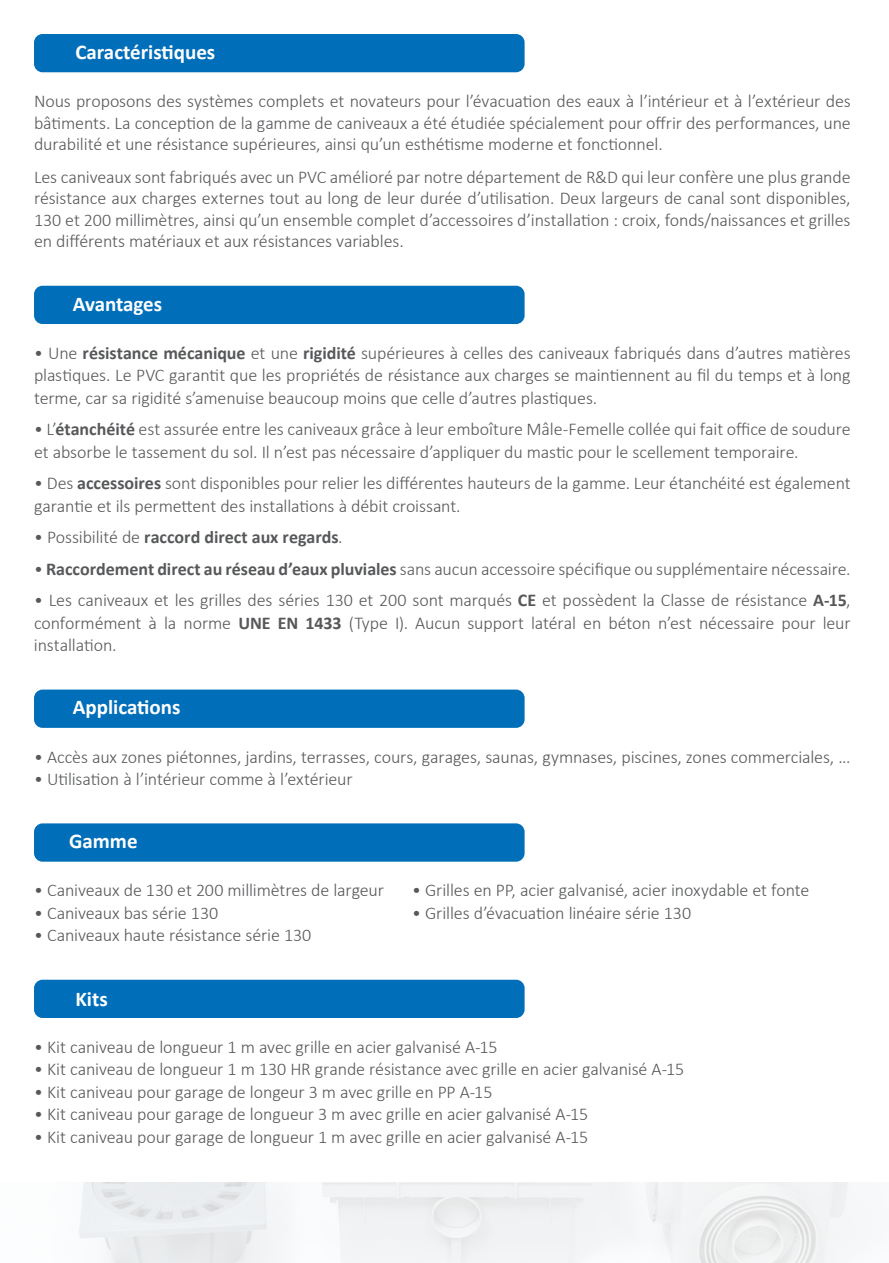
<style>
.page{position:relative;width:889px;height:1263px;background:#fff}
.page>*{position:absolute;margin:0;border:0;box-sizing:border-box;transform-origin:0 0}
.t1{font:700 21px "Calibri";color:#fff}
.t2{font:300 18px/22.5px "Calibri";letter-spacing:-.005em;color:#57585a;text-align:justify}
.t3{font:700 18px "Calibri";color:#57585a}
.s1{font-weight:700}
.s2{font-weight:300}
</style>
<div class="page">
<div style="left:34px;top:980px;width:490px;height:38px;background:#006eb8;border-radius:9px"></div>
<div style="left:34px;top:823px;width:490px;height:39px;background:#006eb8;border-radius:9px"></div>
<div style="left:34px;top:690px;width:490px;height:38px;background:#006eb8;border-radius:9px"></div>
<img style="left:79px;top:1182px;width:769px;height:81px">
<div style="left:34px;top:34px;width:490px;height:38px;background:#006eb8;border-radius:9px"></div>
<div style="left:34px;top:286px;width:490px;height:38px;background:#006eb8;border-radius:9px"></div>
<p class="t1" style="left:75px;top:37px;width:141px">Caractéristiques</p>
<p class="t2" style="left:34px;top:90px;width:818px;line-height:21.6px">Nous proposons des systèmes complets et novateurs pour l’évacuation des eaux à l’intérieur et à l’extérieur des bâtiments. La conception de la gamme de caniveaux a été étudiée spécialement pour offrir des performances, une durabilité et une résistance supérieures, ainsi qu’un esthétisme moderne et fonctionnel.</p>
<p class="t2" style="left:34px;top:166px;width:818px;line-height:21.6px">Les caniveaux sont fabriqués avec un PVC amélioré par notre département de R&amp;D qui leur confère une plus grande résistance aux charges externes tout au long de leur durée d’utilisation. Deux largeurs de canal sont disponibles, 130 et 200 millimètres, ainsi qu’un ensemble complet d’accessoires d’installation : croix, fonds/naissances et grilles en différents matériaux et aux résistances variables.</p>
<p class="t1" style="left:73px;top:289px;width:91px">Avantages</p>
<p class="t2" style="left:34px;top:341px;width:818px">• Une <span class="s1">résistance mécanique</span> et une <span class="s1">rigidité</span> supérieures à celles des caniveaux fabriqués dans d’autres matières plastiques. Le PVC garantit que les propriétés de résistance aux charges se maintiennent au fil du temps et à long terme, car sa rigidité s’amenuise beaucoup moins que celle d’autres plastiques.</p>
<p class="t2" style="left:34px;top:418px;width:818px">• L’<span class="s1">étanchéité</span> est assurée entre les caniveaux grâce à leur emboîture Mâle-Femelle collée qui fait office de soudure et absorbe le tassement du sol. Il n’est pas nécessaire d’appliquer du mastic pour le scellement temporaire.</p>
<p class="t2" style="left:34px;top:472px;width:818px">• Des <span class="s1">accessoires</span> sont disponibles pour relier les différentes hauteurs de la gamme. Leur étanchéité est également garantie et ils permettent des installations à débit croissant.</p>
<p class="t3" style="left:34px;top:525px;width:310px"><span class="s2">• Possibilité de</span> raccord direct aux regards<span class="s2">.</span></p>
<p class="t2" style="left:34px;top:557px;width:818px">• <span class="s1">Raccordement direct au réseau d’eaux pluviales</span> sans aucun accessoire spécifique ou supplémentaire nécessaire.</p>
<p class="t2" style="left:34px;top:589px;width:818px">• Les caniveaux et les grilles des séries 130 et 200 sont marqués <span class="s1">CE</span> et possèdent la Classe de résistance <span class="s1">A-15</span>, conformément à la norme <span class="s1">UNE EN 1433</span> (Type I). Aucun support latéral en béton n’est nécessaire pour leur installation.</p>
<p class="t1" style="left:73px;top:692px;width:109px">Applications</p>
<p class="t2" style="left:34px;top:745px;width:818px">• Accès aux zones piétonnes, jardins, terrasses, cours, garages, saunas, gymnases, piscines, zones commerciales, ...</p>
<p class="t2" style="left:34px;top:768px;width:320px">• Utilisation à l’intérieur comme à l’extérieur</p>
<p class="t1" style="left:69px;top:826px;width:70px">Gamme</p>
<p class="t2" style="left:34px;top:879px;width:351px">• Caniveaux de 130 et 200 millimètres de largeur</p>
<p class="t2" style="left:412px;top:879px;width:399px">• Grilles en PP, acier galvanisé, acier inoxydable et fonte</p>
<p class="t2" style="left:34px;top:901px;width:186px">• Caniveaux bas série 130</p>
<p class="t2" style="left:412px;top:901px;width:280px">• Grilles d’évacuation linéaire série 130</p>
<p class="t2" style="left:34px;top:924px;width:279px">• Caniveaux haute résistance série 130</p>
<p class="t1" style="left:75px;top:984px;width:34px">Kits</p>
<p class="t2" style="left:34px;top:1035px;width:465px">• Kit caniveau de longueur 1 m avec grille en acier galvanisé A-15</p>
<p class="t2" style="left:34px;top:1058px;width:651px">• Kit caniveau de longueur 1 m 130 HR grande résistance avec grille en acier galvanisé A-15</p>
<p class="t2" style="left:34px;top:1080px;width:460px">• Kit caniveau pour garage de longeur 3 m avec grille en PP A-15</p>
<p class="t2" style="left:34px;top:1103px;width:555px">• Kit caniveau pour garage de longueur 3 m avec grille en acier galvanisé A-15</p>
<p class="t2" style="left:34px;top:1125px;width:555px">• Kit caniveau pour garage de longueur 1 m avec grille en acier galvanisé A-15</p>
</div>
